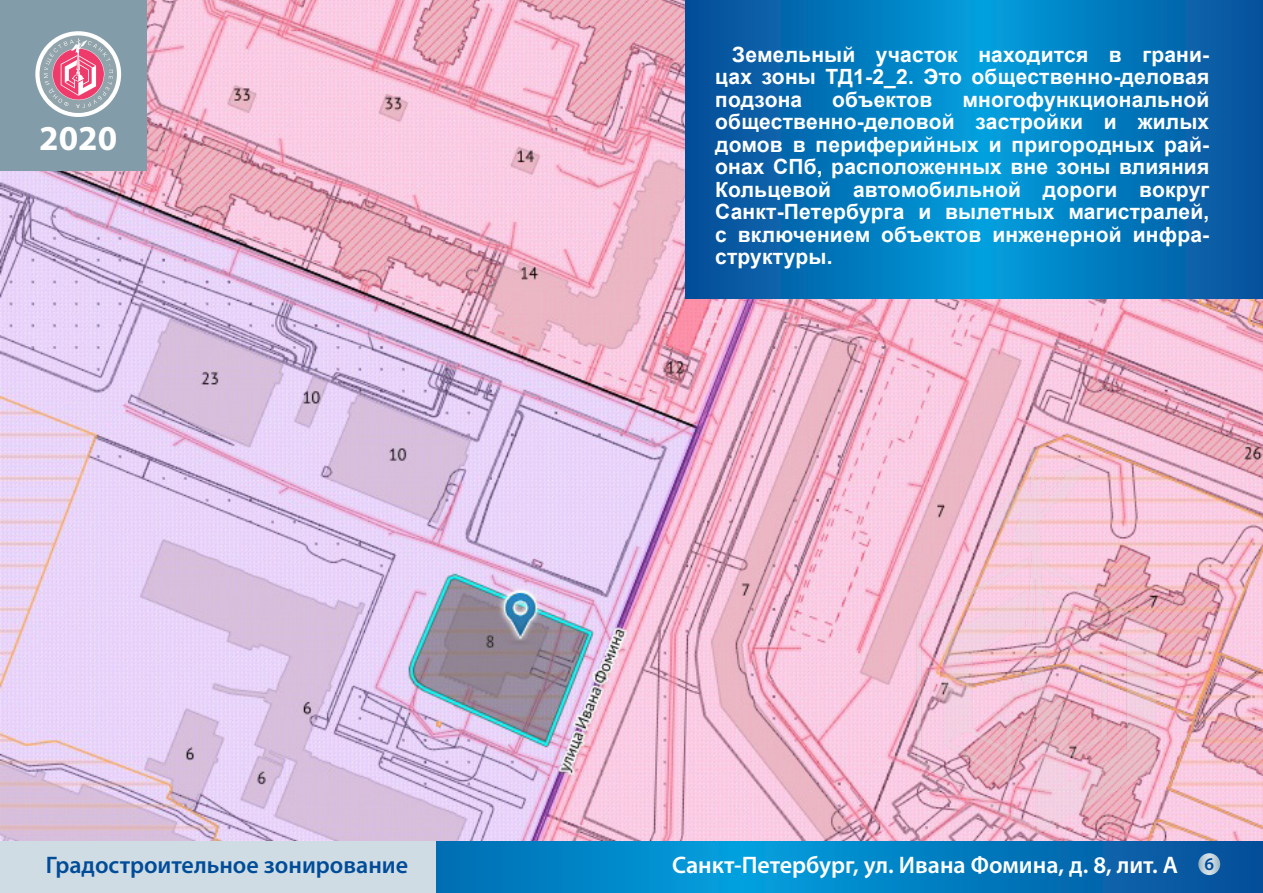
<style>
.page{position:relative;width:1263px;height:893px;background:#fff}
.page>*{position:absolute;margin:0;border:0;box-sizing:border-box;transform-origin:0 0}
.t1{font:700 35.1px "Myriad Pro";color:#fff}
.t2{font:600 24px "Myriad Pro";color:#fff}
.t3{font:600 24px "Myriad Pro";color:#014c98}
.t4{font:700 21px/22.5px "Arial";letter-spacing:.01em;color:#fff;text-align:justify}
.text_basic{font:600 18px "Myriad Pro";color:#014c98}
</style>
<div class="page">
<div style="left:0;top:0;width:147px;height:170px;background:#839ca9"></div>
<img style="left:4px;top:1px;width:1254px;height:892px">
<p class="t1" style="left:39px;top:115px;width:79px">2020</p>
<p class="t4" style="left:715px;top:43px;width:496px;text-indent:17px">Земельный участок находится в грани&shy;цах зоны ТД1-2_2. Это общественно-деловая подзона</p>
<p class="t4" style="left:832px;top:88px;width:102px">объектов</p>
<p class="t4" style="left:715px;top:88px;width:496px;text-indent:247px">многофункциональной общественно-деловой застройки и жилых домов в периферийных и пригородных рай&shy;онах СПб, расположенных вне зоны влияния Кольцевой автомобильной дороги вокруг Санкт-Петербурга и вылетных магистралей, с включением объектов инженерной инфра&shy;структуры.</p>
<p class="t3" style="left:46px;top:849px;width:364px">Градостроительное зонирование</p>
<p class="t2" style="left:672px;top:849px;width:507px">Санкт-Петербург, ул. Ивана Фомина, д. 8, лит. А</p>
<p class="text_basic" style="left:1204px;top:852px;width:11px">6</p>
</div>
